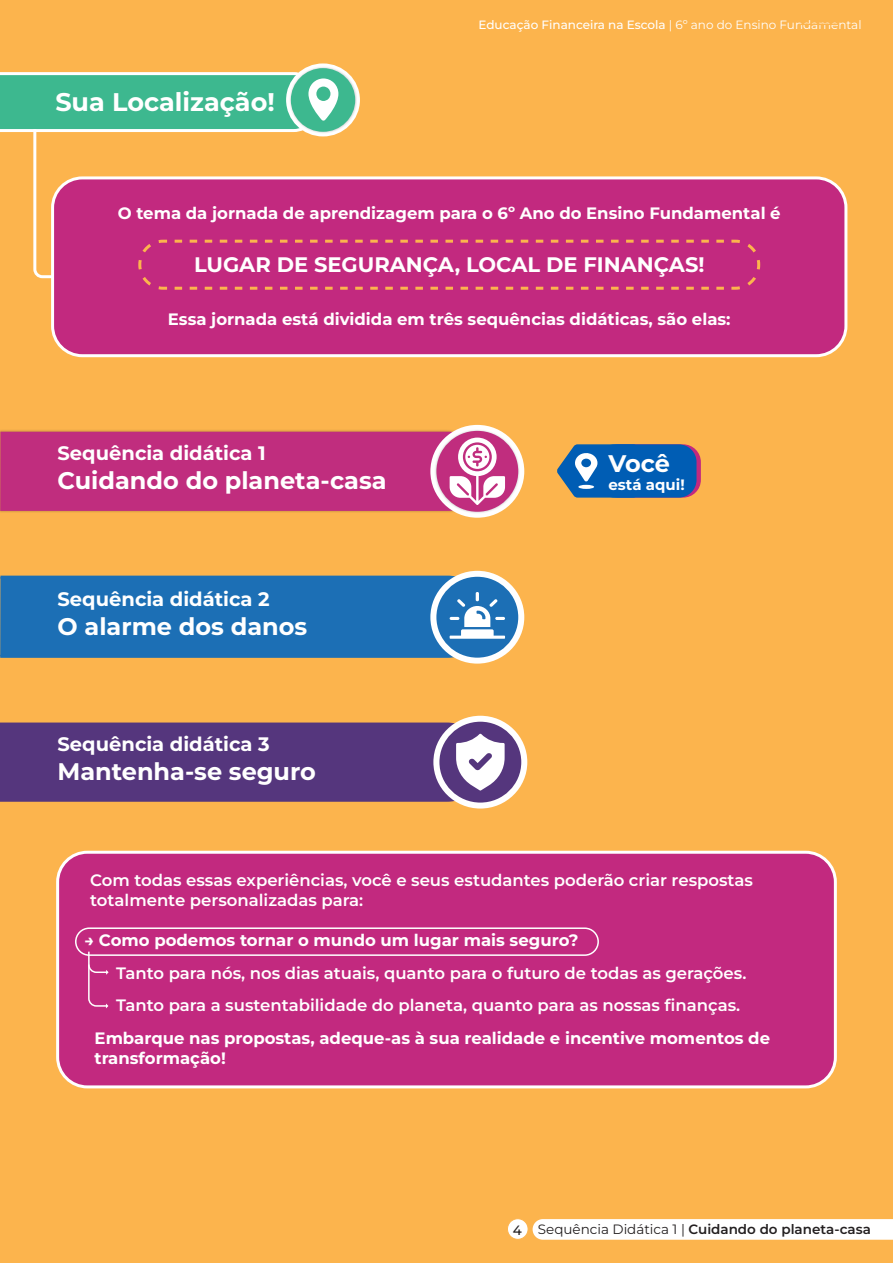
<style>
.page{position:relative;width:893px;height:1263px;background:#fcb44d}
.page>*{position:absolute;margin:0;border:0;box-sizing:border-box;transform-origin:0 0}
.Título{font:700 25.5px "Montserrat";color:#fff}
.Título-2{font:700 24px "Montserrat";color:#fff}
.Título-3{font:700 21px "Montserrat";color:#fff}
.Título-4{font:700 19.5px "Montserrat";color:#fff}
.Texto_corrido{font:600 16.5px/19.8px "Montserrat";color:#fff}
.Título-5{font:700 16.5px/19.8px "Montserrat";color:#fff}
.Texto_corrido-2{font:700 16.5px "Montserrat";color:#fff}
.Título-6{font:700 15px "Montserrat";color:#fff}
.t1{font:600 13.5px "Montserrat";color:#231f20}
.t2{font:500 12px "Montserrat";color:#fff}
.s1{font-weight:400}
.s2{font-weight:500}
</style>
<div class="page">
<hr style="left:800px;top:24px;width:38px;height:1px;background:#fcb44d">
<svg style="left:602px;top:445px;width:98px;height:52px"></svg>
<div style="left:601px;top:444px;width:100px;height:54px;border:2px solid #c2297f;border-radius:17px"></div>
<div style="left:598px;top:445px;width:98px;height:52px;background:#005db4;border-radius:17px"></div>
<div style="left:597px;top:444px;width:99px;height:54px;border:2px solid #005db4;border-radius:17px"></div>
<div style="left:53px;top:178px;width:793px;height:178px;background:#c2297f;border-radius:30px"></div>
<div style="left:51px;top:176px;width:796px;height:181px;border:3px solid #fff;border-radius:30px"></div>
<div style="left:0;top:430px;width:487px;height:83px;background:#231f20;opacity:.21"></div>
<div style="left:430px;top:425px;width:94px;height:93px;background:#fff;border-radius:50%"></div>
<div style="left:434px;top:429px;width:86px;height:85px;background:#231f20;opacity:.21"></div>
<div style="left:436px;top:431px;width:82px;height:81px;background:#c02d7e;border-radius:50%"></div>
<svg style="left:0;top:432px;width:505px;height:79px;background:#c33a85"></svg>
<div style="left:289px;top:66px;width:68px;height:68px;background:#231f20;opacity:.21"></div>
<svg style="left:0;top:71px;width:762px;height:220px"></svg>
<div style="left:430px;top:571px;width:94px;height:93px;background:#fff;border-radius:50%"></div>
<div style="left:436px;top:577px;width:82px;height:81px;background:#1c6fb5;border-radius:50%"></div>
<svg style="left:0;top:574px;width:505px;height:85px;background:#2d77b4"></svg>
<div style="left:433px;top:716px;width:94px;height:92px;background:#fff;border-radius:50%"></div>
<div style="left:439px;top:722px;width:82px;height:80px;background:#55367d;border-radius:50%"></div>
<svg style="left:0;top:722px;width:505px;height:80px;background:#604384"></svg>
<div style="left:58px;top:852px;width:777px;height:235px;background:#c2297f;border-radius:30px"></div>
<div style="left:56px;top:851px;width:781px;height:237px;border:3px solid #fff;border-radius:30px"></div>
<div style="left:75px;top:927px;width:524px;height:29px;border:2px solid #fff;border-radius:13px"></div>
<svg style="left:87px;top:951px;width:22px;height:57px"></svg>
<svg style="left:555px;top:444px;width:84px;height:54px"></svg>
<svg style="left:578px;top:485px;width:16px;height:4px"></svg>
<svg style="left:533px;top:1219px;width:360px;height:21px"></svg>
<div style="left:507px;top:1219px;width:21px;height:20px;background:#fff;border-radius:50%"></div>
<div style="left:507px;top:1218px;width:21px;height:22px;border:1px solid #fcb44d;border-radius:50%"></div>
<p class="Título" style="left:55px;top:85px;width:221px">Sua Localização!</p>
<p class="t2" style="left:478px;top:16px;width:385px">Educação Financeira na Escola <span class="s1">| 6º ano do Ensino Fundamental</span></p>
<p class="Título-5" style="left:118px;top:203px;width:664px">O tema da jornada de aprendizagem para o 6º Ano do Ensino Fundamental é</p>
<p class="Título-3" style="left:194px;top:250px;width:512px">LUGAR DE SEGURANÇA, LOCAL DE FINANÇAS!</p>
<p class="Título-5" style="left:168px;top:308px;width:564px">Essa jornada está dividida em três sequências didáticas, são elas:</p>
<p class="Título-4" style="left:58px;top:440px;width:210px">Sequência didática 1</p>
<p class="Título-2" style="left:58px;top:465px;width:331px">Cuidando do planeta-casa</p>
<p class="Título-4" style="left:58px;top:586px;width:214px">Sequência didática 2</p>
<p class="Título-2" style="left:58px;top:610px;width:251px">O alarme dos danos</p>
<p class="Título-4" style="left:58px;top:731px;width:214px">Sequência didática 3</p>
<p class="Título-2" style="left:58px;top:755px;width:260px">Mantenha-se seguro</p>
<p class="Título-2" style="left:608px;top:448px;width:63px">Você</p>
<p class="Título-6" style="left:608px;top:475px;width:78px">está aqui!</p>
<p class="Texto_corrido" style="left:90px;top:870px;width:664px">Com todas essas experiências, você e seus estudantes poderão criar respostas totalmente personalizadas para:</p>
<p class="Texto_corrido-2" style="left:84px;top:929px;width:496px">→ Como podemos tornar o mundo um lugar mais seguro?</p>
<p class="Texto_corrido" style="left:116px;top:962px;width:632px">Tanto para nós, nos dias atuais, quanto para o futuro de todas as gerações.</p>
<p class="Texto_corrido" style="left:116px;top:995px;width:626px">Tanto para a sustentabilidade do planeta, quanto para as nossas finanças.</p>
<p class="Título-5" style="left:95px;top:1028px;width:677px">Embarque nas propostas, adeque-as à sua realidade e incentive momentos de transformação!</p>
<p class="t1" style="left:513px;top:1220px;width:359px"><span class="s2">4</span> <span class="s1">Sequência Didática 1 |</span> Cuidando do planeta-casa</p>
</div>
